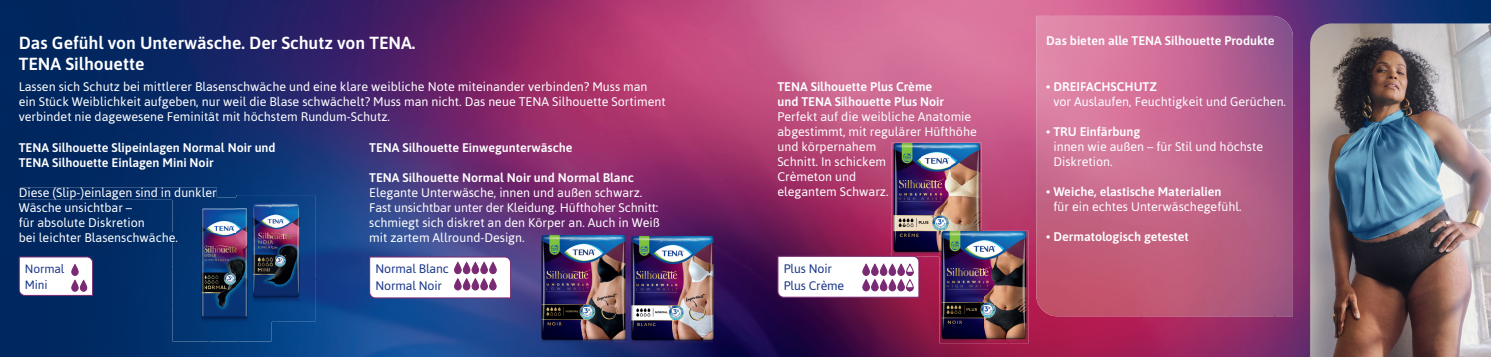
<style>
.page{position:relative;width:1491px;height:357px;background:#fff}
.page>*{position:absolute;margin:0;border:0;box-sizing:border-box;transform-origin:0 0}
.t1{font:600 17.5px/21px "Asap";color:#fff}
.t2{font:12.5px/15px "Asap";color:#fff}
.t3{font:600 12.5px/15px "Asap";color:#fff}
.t4{font:12.38px/16.5px "Asap";letter-spacing:-.01em;color:#19368a}
.t5{font:12px/16px "Asap";letter-spacing:-.01em;color:#19368a}
</style>
<div class="page">
<img style="left:0;top:0;width:1052px;height:154px">
<img style="left:1052px;top:0;width:222px;height:16px">
<img style="left:1274px;top:0;width:216px;height:356px">
<img style="left:0;top:154px;width:253px;height:83px">
<img style="left:253px;top:154px;width:222px;height:41px">
<img style="left:475px;top:154px;width:416px;height:83px">
<img style="left:981px;top:154px;width:55px;height:83px">
<img style="left:298px;top:195px;width:177px;height:161px">
<img style="left:0;top:237px;width:209px;height:119px">
<img style="left:475px;top:237px;width:65px;height:84px">
<img style="left:609px;top:237px;width:44px;height:119px">
<img style="left:715px;top:237px;width:224px;height:84px">
<img style="left:1008px;top:237px;width:44px;height:119px">
<img style="left:1052px;top:316px;width:223px;height:40px">
<img style="left:209px;top:321px;width:89px;height:35px">
<img style="left:475px;top:321px;width:134px;height:35px">
<img style="left:653px;top:321px;width:355px;height:35px">
<img style="left:20px;top:187px;width:197px;height:12px">
<div style="left:20px;top:232px;width:152px;height:10px;background:#002962"></div>
<img style="left:891px;top:143px;width:90px;height:113px">
<img style="left:1036px;top:16px;width:256px;height:300px">
<svg style="left:777px;top:255px;width:142px;height:43px"></svg>
<svg style="left:18px;top:256px;width:76px;height:40px"></svg>
<svg style="left:368px;top:256px;width:143px;height:43px"></svg>
<img style="left:1309px;top:23px;width:181px;height:333px">
<img style="left:629px;top:235px;width:86px;height:109px">
<img style="left:540px;top:234px;width:87px;height:110px">
<img style="left:939px;top:230px;width:89px;height:113px">
<img style="left:939px;top:230px;width:42px;height:26px">
<img style="left:236px;top:195px;width:79px;height:126px">
<img style="left:172px;top:197px;width:64px;height:108px">
<img style="left:172px;top:305px;width:99px;height:36px">
<img style="left:172px;top:197px;width:45px;height:2px">
<svg style="left:172px;top:232px;width:6px;height:10px"></svg>
<img style="left:236px;top:197px;width:35px;height:124px">
<h1 class="t1" style="left:19px;top:34px;width:398px">Das Gefühl von Unterwäsche. Der Schutz von TENA.<br>TENA Silhouette</h1>
<p class="t3" style="left:1046px;top:34px;width:230px">Das bieten alle TENA Silhouette Produkte</p>
<p class="t3" style="left:1046px;top:80px;width:112px">• DREIFACHSCHUTZ</p>
<p class="t2" style="left:1053px;top:95px;width:234px">vor Auslaufen, Feuchtigkeit und Gerüchen.</p>
<p class="t3" style="left:1046px;top:125px;width:96px">• TRU Einfärbung</p>
<p class="t2" style="left:1053px;top:140px;width:211px">innen wie außen – für Stil und höchste<br>Diskretion.</p>
<p class="t3" style="left:1046px;top:185px;width:177px">• Weiche, elastische Materialien</p>
<p class="t2" style="left:1053px;top:200px;width:190px">für ein echtes Unterwäschegefühl.</p>
<p class="t3" style="left:1046px;top:230px;width:144px">• Dermatologisch getestet</p>
<p class="t4" style="left:783px;top:261px;width:62px">Plus Noir<br>Plus Crème</p>
<p class="t2" style="left:19px;top:80px;width:648px">Lassen sich Schutz bei mittlerer Blasenschwäche und eine klare weibliche Note miteinander verbinden? Muss man ein Stück Weiblichkeit aufgeben, nur weil die Blase schwächelt? Muss man nicht. Das neue TENA Silhouette Sortiment verbindet nie dagewesene Feminität mit höchstem Rundum-Schutz.</p>
<p class="t3" style="left:777px;top:80px;width:168px">TENA Silhouette Plus Crème und TENA Silhouette Plus Noir</p>
<p class="t2" style="left:777px;top:110px;width:201px">Perfekt auf die weibliche Anatomie abgestimmt, mit regulärer Hüfthöhe und körpernahem<br>Schnitt. In schickem<br>Crèmeton und<br>elegantem Schwarz.</p>
<p class="t3" style="left:19px;top:141px;width:258px">TENA Silhouette Slipeinlagen Normal Noir und<br>TENA Silhouette Einlagen Mini Noir</p>
<p class="t2" style="left:19px;top:186px;width:199px">Diese (Slip-)einlagen sind in dunkler<br>Wäsche unsichtbar –<br>für absolute Diskretion<br>bei leichter Blasenschwäche.</p>
<p class="t3" style="left:369px;top:141px;width:205px">TENA Silhouette Einwegunterwäsche</p>
<p class="t3" style="left:369px;top:171px;width:266px">TENA Silhouette Normal Noir und Normal Blanc</p>
<p class="t2" style="left:369px;top:186px;width:292px">Elegante Unterwäsche, innen und außen schwarz.<br>Fast unsichtbar unter der Kleidung. Hüfthoher Schnitt: schmiegt sich diskret an den Körper an. Auch in Weiß mit zartem Allround-Design.</p>
<p class="t5" style="left:25px;top:261px;width:41px">Normal<br>Mini</p>
<p class="t4" style="left:375px;top:261px;width:75px">Normal Blanc<br>Normal Noir</p>
</div>
